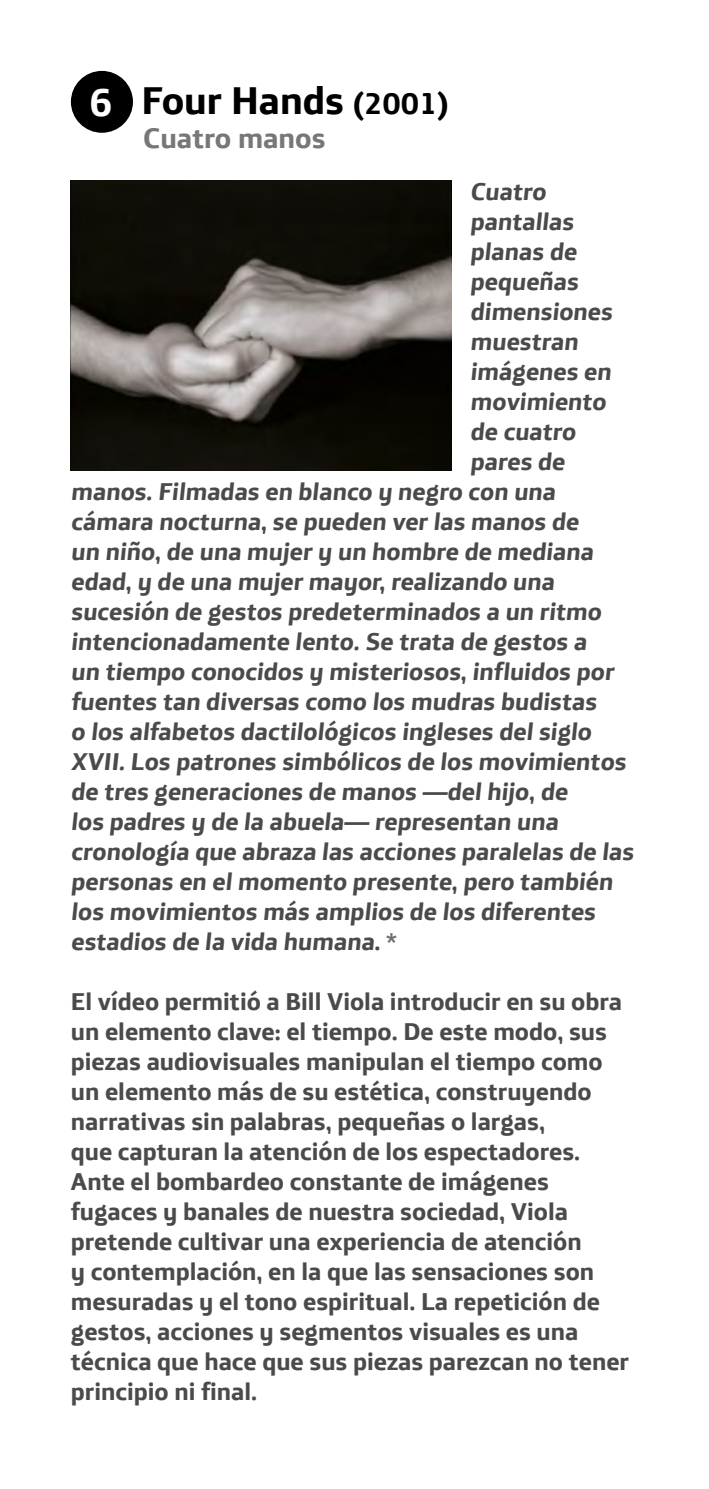
<style>
.page{position:relative;width:709px;height:1489px;background:#fff}
.page>*{position:absolute;margin:0;border:0;box-sizing:border-box;transform-origin:0 0}
.t1{font:700 39.75px "Telefonica";color:#000}
.t2{font:700 29px "Telefonica";color:#777776}
.t3{font:700 25px/30px "Telefonica";color:#4a4a49}
.s1{color:#fff}
.s2{font-size:30.5px}
.s3{color:#706f6f}
</style>
<div class="page">
<div style="left:71px;top:71px;width:62px;height:62px;background:#000;border-radius:50%"></div>
<img style="left:71px;top:181px;width:380px;height:289px">
<h1 class="t1" style="left:89px;top:65px;width:361px"><span class="s1">6</span> Four Hands <span class="s2">(2001)</span></h1>
<p class="t2" style="left:143px;top:111px;width:184px">Cuatro manos</p>
<p class="t3" style="left:470px;top:173px;width:82px">Cuatro</p>
<p class="t3" style="left:470px;top:203px;width:109px">pantallas</p>
<p class="t3" style="left:470px;top:233px;width:112px">planas de</p>
<p class="t3" style="left:470px;top:263px;width:114px">pequeñas</p>
<p class="t3" style="left:470px;top:293px;width:148px">dimensiones</p>
<p class="t3" style="left:470px;top:323px;width:114px">muestran</p>
<p class="t3" style="left:470px;top:353px;width:147px">imágenes en</p>
<p class="t3" style="left:470px;top:383px;width:142px">movimiento</p>
<p class="t3" style="left:470px;top:413px;width:111px">de cuatro</p>
<p class="t3" style="left:470px;top:443px;width:100px">pares de</p>
<p class="t3" style="left:71px;top:473px;width:490px">manos.Filmadas en blanco y negro con una</p>
<p class="t3" style="left:71px;top:503px;width:513px">cámara nocturna,se pueden ver las manos de</p>
<p class="t3" style="left:71px;top:533px;width:528px">un niño,de una mujer y un hombre de mediana</p>
<p class="t3" style="left:71px;top:563px;width:489px">edad,y de una mujer mayor,realizando una</p>
<p class="t3" style="left:71px;top:593px;width:536px">sucesión de gestos predeterminados a un ritmo</p>
<p class="t3" style="left:71px;top:623px;width:521px">intencionadamente lento.Se trata de gestos a</p>
<p class="t3" style="left:71px;top:653px;width:548px">un tiempo conocidos y misteriosos,influidos por</p>
<p class="t3" style="left:71px;top:683px;width:531px">fuentes tan diversas como los mudras budistas</p>
<p class="t3" style="left:71px;top:713px;width:526px">o los alfabetos dactilológicos ingleses delsiglo</p>
<p class="t3" style="left:71px;top:743px;width:561px">XVII.Los patrones simbólicos de los movimientos</p>
<p class="t3" style="left:71px;top:773px;width:502px">de tres generaciones de manos —delhijo,de</p>
<p class="t3" style="left:71px;top:803px;width:493px">los padres y de la abuela— representan una</p>
<p class="t3" style="left:71px;top:833px;width:568px">cronología que abraza las acciones paralelas de las</p>
<p class="t3" style="left:71px;top:863px;width:547px">personas en elmomento presente,pero también</p>
<p class="t3" style="left:71px;top:893px;width:530px">los movimientos más amplios de los diferentes</p>
<p class="t3" style="left:71px;top:923px;width:328px">estadios de la vida humana. <span class="s3">*</span></p>
<p class="t3" style="left:71px;top:983px;width:559px">El vídeo permitió a Bill Viola introducir en su obra un elemento clave: el tiempo. De este modo, sus piezas audiovisuales manipulan el tiempo como un elemento más de su estética, construyendo narrativas sin palabras, pequeñas o largas,<br>que capturan la atención de los espectadores.<br>Ante el bombardeo constante de imágenes fugaces y banales de nuestra sociedad, Viola pretende cultivar una experiencia de atención<br>y contemplación, en la que las sensaciones son mesuradas y el tono espiritual. La repetición de gestos, acciones y segmentos visuales es una técnica que hace que sus piezas parezcan no tener principio ni final.</p>
</div>
